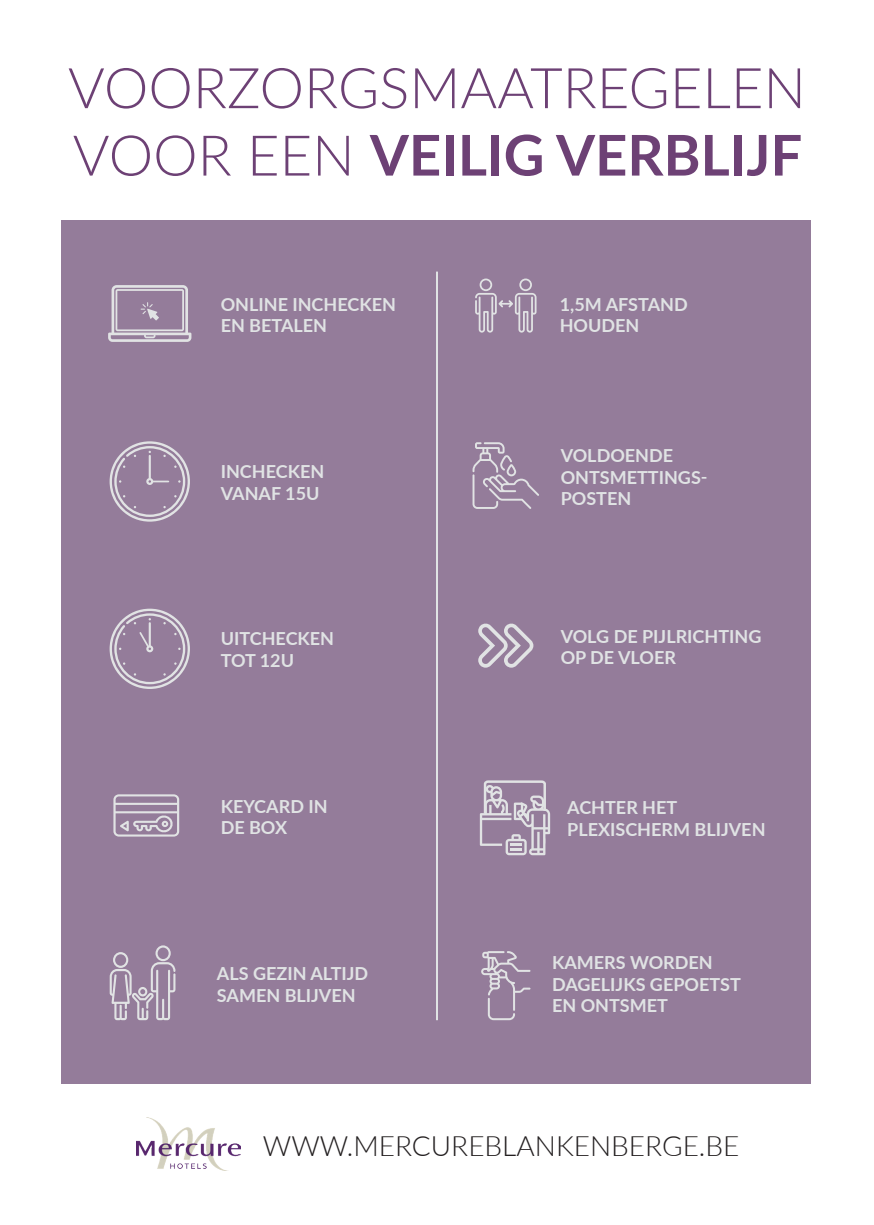
<style>
.page{position:relative;width:874px;height:1225px;background:#fff}
.page>*{position:absolute;margin:0;border:0;box-sizing:border-box;transform-origin:0 0}
.t1{font:300 56.2px/67.4px "Lato";color:#6d4175}
.t2{font:300 28px "Lato";color:#231f20}
.t3{font:700 18px/21.6px "Lato";color:#e0e3e4}
.s1{font-weight:700}
</style>
<div class="page">
<div style="left:61px;top:220px;width:749px;height:864px;background:#947c9a"></div>
<hr style="left:436px;top:271px;width:2px;height:749px;background:#e0e3e4">
<svg style="left:113px;top:794px;width:66px;height:42px"></svg>
<svg style="left:475px;top:278px;width:61px;height:54px"></svg>
<svg style="left:110px;top:945px;width:65px;height:75px"></svg>
<svg style="left:472px;top:442px;width:67px;height:67px"></svg>
<svg style="left:478px;top:623px;width:55px;height:44px"></svg>
<svg style="left:481px;top:951px;width:49px;height:69px"></svg>
<img style="left:136px;top:1118px;width:104px;height:52px">
<svg style="left:479px;top:780px;width:71px;height:75px"></svg>
<svg style="left:109px;top:441px;width:81px;height:80px"></svg>
<svg style="left:109px;top:608px;width:81px;height:81px"></svg>
<svg style="left:108px;top:285px;width:83px;height:57px"></svg>
<h1 class="t1" style="left:68px;top:52px;width:739px">VOORZORGSMAATREGELEN<br>VOOR EEN <span class="s1">VEILIG VERBLIJF</span></h1>
<p class="t3" style="left:220px;top:292px;width:177px">ONLINE INCHECKEN<br>EN BETALEN</p>
<p class="t3" style="left:220px;top:460px;width:105px">INCHECKEN<br>VANAF 15U</p>
<p class="t3" style="left:220px;top:627px;width:115px">UITCHECKEN<br>TOT 12U</p>
<p class="t3" style="left:220px;top:794px;width:108px">KEYCARD IN<br>DE BOX</p>
<p class="t3" style="left:217px;top:961px;width:153px">ALS GEZIN ALTIJD<br>SAMEN BLIJVEN</p>
<p class="t3" style="left:559px;top:292px;width:129px">1,5M AFSTAND<br>HOUDEN</p>
<p class="t3" style="left:560px;top:444px;width:148px">VOLDOENDE<br>ONTSMETTINGS-<br>POSTEN</p>
<p class="t3" style="left:560px;top:624px;width:202px">VOLG DE PIJLRICHTING<br>OP DE VLOER</p>
<p class="t3" style="left:567px;top:796px;width:200px">ACHTER HET<br>PLEXISCHERM BLIJVEN</p>
<p class="t3" style="left:551px;top:950px;width:190px">KAMERS WORDEN<br>DAGELIJKS GEPOETST<br>EN ONTSMET</p>
<h2 class="t2" style="left:263px;top:1126px;width:478px">WWW.MERCUREBLANKENBERGE.BE</h2>
</div>
